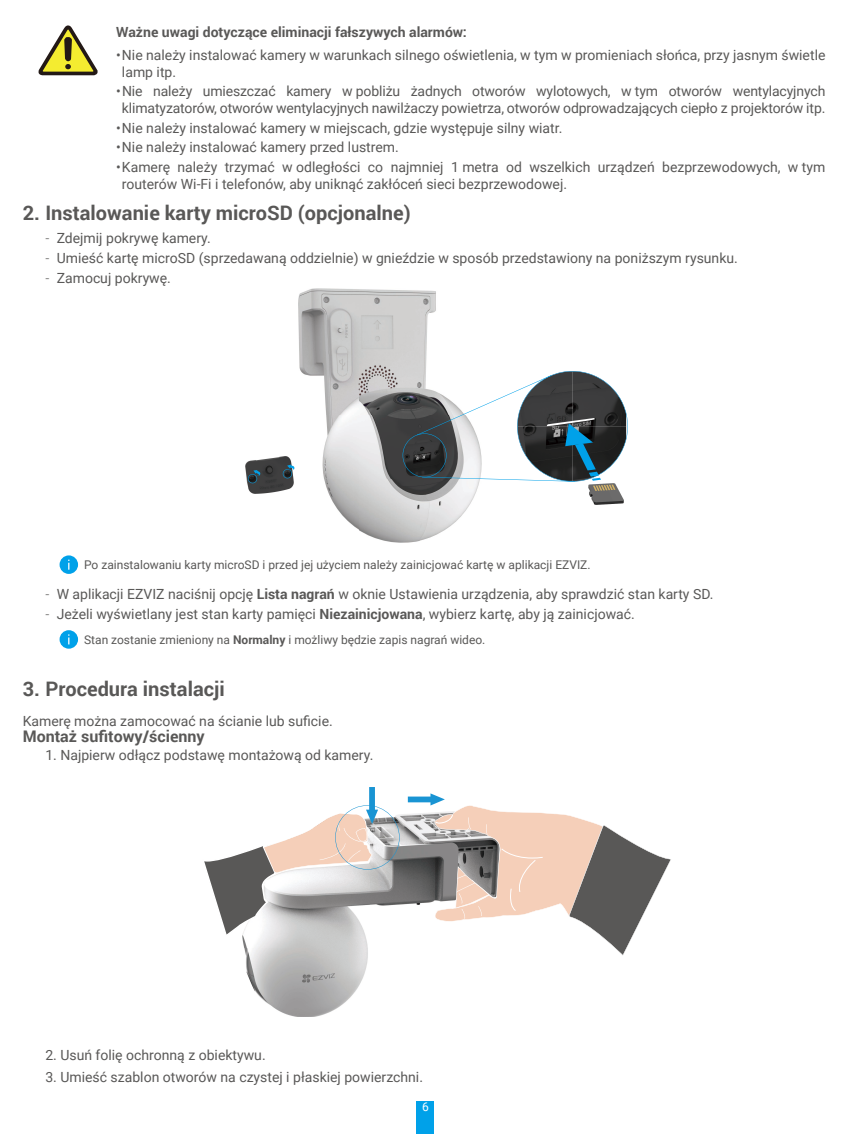
<style>
.page{position:relative;width:851px;height:1134px;background:#fff}
.page>*{position:absolute;margin:0;border:0;box-sizing:border-box;transform-origin:0 0}
.t1{font:700 20px "Roboto";color:#595857}
.t2{font:700 16px "Roboto";color:#595857}
.t3{font:14px/16.8px "Roboto";color:#595857}
.t4{font:700 14px "Roboto";color:#595857}
.t5{font:12px "Roboto";color:#595857}
.t6{font:12px "Roboto";color:#fff}
.s1{font-weight:300}
.s2{font-weight:700}
</style>
<div class="page">
<div style="left:417px;top:1101px;width:17px;height:33px;background:#00a1e9"></div>
<svg style="left:39px;top:26px;width:58px;height:49px"></svg>
<img style="left:589px;top:491px;width:34px;height:13px">
<img style="left:298px;top:288px;width:179px;height:255px">
<img style="left:246px;top:456px;width:47px;height:38px">
<svg style="left:283px;top:465px;width:11px;height:13px"></svg>
<svg style="left:248px;top:470px;width:12px;height:13px"></svg>
<svg style="left:402px;top:371px;width:225px;height:120px"></svg>
<div style="left:60px;top:555px;width:18px;height:19px;background:#00a1e9;border-radius:50%"></div>
<svg style="left:60px;top:630px;width:18px;height:19px"></svg>
<img style="left:242px;top:814px;width:166px;height:202px">
<svg style="left:408px;top:793px;width:263px;height:163px"></svg>
<svg style="left:204px;top:787px;width:195px;height:150px"></svg>
<p class="t4" style="left:116px;top:23px;width:352px">Ważne uwagi dotyczące eliminacji fałszywych alarmów:</p>
<p class="t3" style="left:122px;top:46px;width:705px;text-indent:-6px">•Nie należy instalować kamery w warunkach silnego oświetlenia, w tym w promieniach słońca, przy jasnym świetle lamp itp.</p>
<p class="t3" style="left:116px;top:82px;width:710px;text-align:center">•Nie należy umieszczać kamery w pobliżu żadnych otworów wylotowych, w tym otworów wentylacyjnych klimatyzatorów, otworów wentylacyjnych nawilżaczy powietrza, otworów odprowadzających ciepło z projektorów itp.</p>
<p class="t3" style="left:116px;top:119px;width:447px">•Nie należy instalować kamery w miejscach, gdzie występuje silny wiatr.</p>
<p class="t3" style="left:116px;top:139px;width:284px">•Nie należy instalować kamery przed lustrem.</p>
<p class="t3" style="left:122px;top:158px;width:704px;text-indent:-6px">•Kamerę należy trzymać w odległości co najmniej 1 metra od wszelkich urządzeń bezprzewodowych, w tym routerów Wi-Fi i telefonów, aby uniknąć zakłóceń sieci bezprzewodowej.</p>
<h1 class="t1" style="left:23px;top:199px;width:389px">2. Instalowanie karty microSD (opcjonalne)</h1>
<p class="t3" style="left:45px;top:230px;width:167px"><span class="s1">-</span> Zdejmij pokrywę kamery.</p>
<p class="t3" style="left:45px;top:249px;width:693px"><span class="s1">-</span> Umieść kartę microSD (sprzedawaną oddzielnie) w gnieździe w sposób przedstawiony na poniższym rysunku.</p>
<p class="t3" style="left:45px;top:269px;width:127px"><span class="s1">-</span> Zamocuj pokrywę.</p>
<p class="t5" style="left:84px;top:556px;width:508px">Po zainstalowaniu karty microSD i przed jej użyciem należy zainicjować kartę w aplikacji EZVIZ.</p>
<p class="t3" style="left:45px;top:585px;width:669px"><span class="s1">-</span> W aplikacji EZVIZ naciśnij opcję <span class="s2">Lista nagrań</span> w oknie Ustawienia urządzenia, aby sprawdzić stan karty SD.</p>
<p class="t3" style="left:45px;top:605px;width:591px"><span class="s1">-</span> Jeżeli wyświetlany jest stan karty pamięci <span class="s2">Niezainicjowana</span>, wybierz kartę, aby ją zainicjować.</p>
<p class="t5" style="left:84px;top:631px;width:403px">Stan zostanie zmieniony na <span class="s2">Normalny</span> i możliwy będzie zapis nagrań wideo.</p>
<h1 class="t1" style="left:23px;top:675px;width:203px">3. Procedura instalacji</h1>
<p class="t3" style="left:23px;top:712px;width:311px">Kamerę można zamocować na ścianie lub suficie.</p>
<p class="t2" style="left:23px;top:725px;width:183px">Montaż sufitowy/ścienny</p>
<p class="t3" style="left:45px;top:746px;width:329px">1. Najpierw odłącz podstawę montażową od kamery.</p>
<p class="t3" style="left:45px;top:1046px;width:222px">2. Usuń folię ochronną z obiektywu.</p>
<p class="t3" style="left:45px;top:1068px;width:379px">3. Umieść szablon otworów na czystej i płaskiej powierzchni.</p>
<p class="t6" style="left:422px;top:1099px;width:8px">6</p>
</div>
